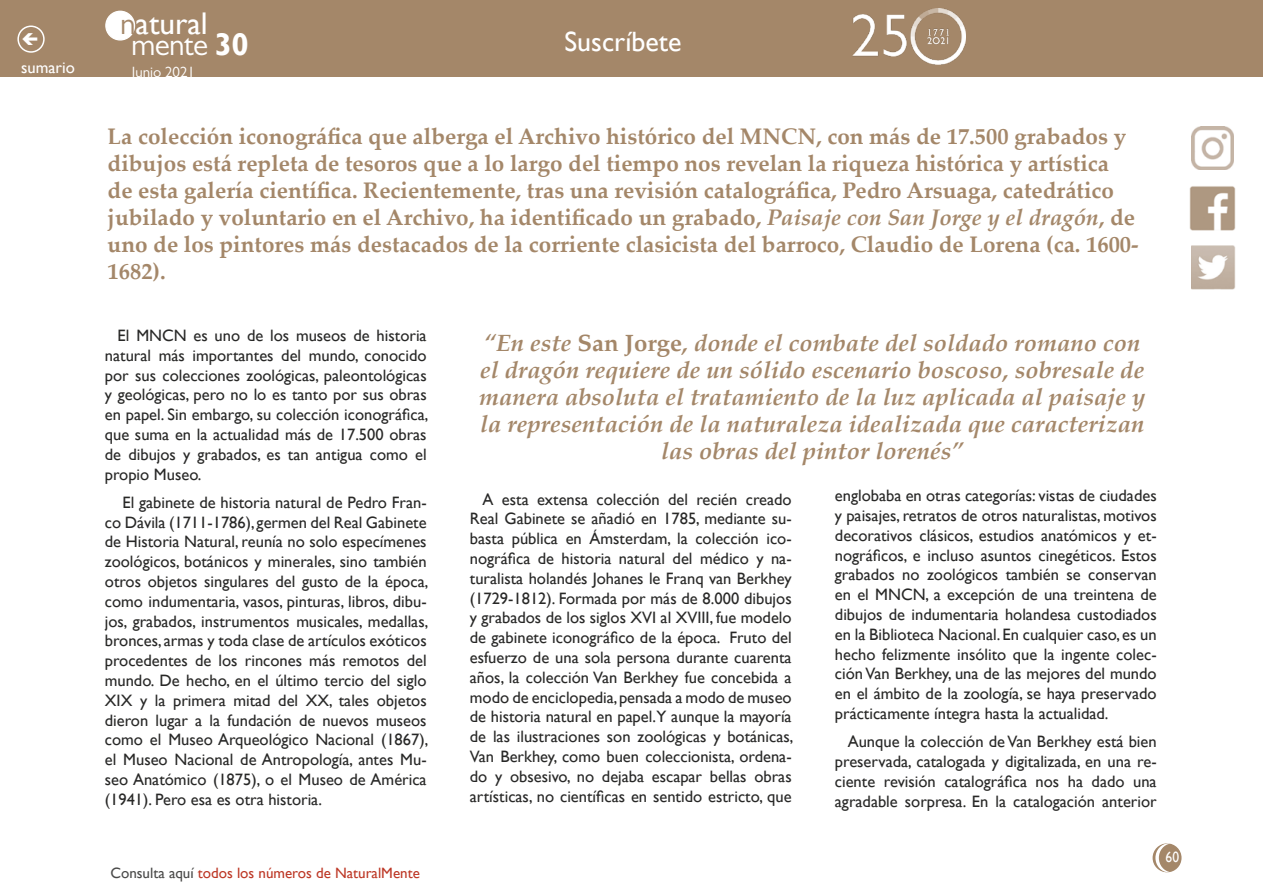
<style>
.page{position:relative;width:1263px;height:893px;background:#fff}
.page>*{position:absolute;margin:0;border:0;box-sizing:border-box;transform-origin:0 0}
.t1{font:31.35px "Gill Sans";color:#fff}
.t2{font:31.35px "Gill Sans MT Pro";letter-spacing:-.02em;color:#fff}
.t3{font:27.9px "Gill Sans";color:#fff}
.t4{font:italic 700 24px/27px "Palatino";color:#a48769;text-align:center}
.t5{font:700 22.5px/27px "Palatino Linotype";color:#a48769}
.t6{font:16.5px/19.8px "Gill Sans";color:#282827;text-align:justify}
.t7{font:16.5px "Gill Sans";color:#fff}
.t8{font:15px "Gill Sans";color:#bd3826}
.t9{font:15px "Gill Sans MT Pro";color:#fff}
.t10{font:15px "Gill Sans";color:#fff;scale:.9 1}
.s1{font-family:"Gill Sans MT Pro";color:#a48769}
.s2{font-family:"Gill Sans";font-weight:700}
.s3{font-style:italic}
.s4{font-style:normal}
.s5{color:#4a4a49}
</style>
<div class="page">
<div style="left:1153px;top:844px;width:28px;height:28px;background:#a48769;border-radius:50%"></div>
<div style="left:1152px;top:843px;width:29px;height:29px;border:2px solid #a48769;border-radius:50%"></div>
<div style="left:0;top:0;width:1263px;height:77px;background:#a48769"></div>
<div style="left:106px;top:11px;width:29px;height:29px;background:#fff;border-radius:50%"></div>
<div style="left:105px;top:11px;width:30px;height:30px;border:1px solid #fff;border-radius:50%"></div>
<svg style="left:1155px;top:843px;width:15px;height:29px"></svg>
<div style="left:17px;top:26px;width:28px;height:27px;border:2px solid #fff;border-radius:50%"></div>
<img style="left:1190px;top:186px;width:45px;height:44px">
<img style="left:1191px;top:246px;width:44px;height:44px">
<img style="left:1191px;top:127px;width:42px;height:42px">
<img style="left:853px;top:9px;width:112px;height:55px">
<p class="t7" style="left:21px;top:58px;width:55px">sumario</p>
<h1 class="t1" style="left:120px;top:5px;width:89px"><span class="s1">n</span>atural</h1>
<h1 class="t2" style="left:131px;top:26px;width:119px">mente <span class="s2">30</span></h1>
<p class="t9" style="left:132px;top:63px;width:65px">Junio 2021</p>
<h2 class="t3" style="left:564px;top:25px;width:118px">Suscríbete</h2>
<p class="t5" style="left:108px;top:122px;width:1032px">La colección iconográfica que alberga el Archivo histórico del MNCN, con más de 17.500 grabados y dibujos está repleta de tesoros que a lo largo del tiempo nos revelan la riqueza histórica y artística de esta galería científica. Recientemente, tras una revisión catalográfica, Pedro Arsuaga, catedrático jubilado y voluntario en el Archivo, ha identificado un grabado, <span class="s3">Paisaje con San Jorge y el dragón</span>, de uno de los pintores más destacados de la corriente clasicista del barroco, Claudio de Lorena (ca. 1600- 1682).</p>
<p class="t6" style="left:105px;top:326px;width:325px;text-indent:13px">El MNCN es uno de los museos de historia natural más importantes del mundo, conocido por sus colecciones zoológicas, paleontológicas y geológicas, pero no lo es tanto por sus obras en papel. Sin embargo, su colección iconográfica, que suma en la actualidad más de 17.500 obras de dibujos y grabados, es tan antigua como el propio Museo.</p>
<p class="t6" style="left:105px;top:493px;width:325px;text-indent:18px">El gabinete de historia natural de Pedro Fran&shy;co Dávila (1711-1786), germen del Real Gabinete de Historia Natural, reunía no solo especímenes zoológicos, botánicos y minerales, sino también otros objetos singulares del gusto de la época, como indumentaria, vasos, pinturas, libros, dibu&shy;jos, grabados, instrumentos musicales, medallas, bronces, armas y toda clase de artículos exóticos procedentes de los rincones más remotos del mundo. De hecho, en el último tercio del siglo XIX y la primera mitad del XX, tales objetos dieron lugar a la fundación de nuevos museos como el Museo Arqueológico Nacional (1867), el Museo Nacional de Antropología, antes Mu&shy;seo Anatómico (1875), o el Museo de América (1941). Pero esa es otra historia.</p>
<p class="t6" style="left:470px;top:489px;width:325px;text-indent:13px">A esta extensa colección del recién creado Real Gabinete se añadió en 1785, mediante su&shy;basta pública en Ámsterdam, la colección ico&shy;nográfica de historia natural del médico y na&shy;turalista holandés Johanes le Franq van Berkhey (1729-1812). Formada por más de 8.000 dibujos y grabados de los siglos XVI al XVIII, fue modelo de gabinete iconográfico de la época. Fruto del esfuerzo de una sola persona durante cuarenta años, la colección Van Berkhey fue concebida a modo de enciclopedia, pensada a modo de museo de historia natural en papel.Y aunque la mayoría de las ilustraciones son zoológicas y botánicas, Van Berkhey, como buen coleccionista, ordena&shy;do y obsesivo, no dejaba escapar bellas obras artísticas, no científicas en sentido estricto, que</p>
<p class="t6" style="left:835px;top:486px;width:323px">englobaba en otras categorías: vistas de ciudades y paisajes, retratos de otros naturalistas, motivos decorativos clásicos, estudios anatómicos y et&shy;nográficos, e incluso asuntos cinegéticos. Estos grabados no zoológicos también se conservan en el MNCN, a excepción de una treintena de dibujos de indumentaria holandesa custodiados en la Biblioteca Nacional. En cualquier caso, es un hecho felizmente insólito que la ingente colec&shy;ción Van Berkhey, una de las mejores del mundo en el ámbito de la zoología, se haya preservado prácticamente íntegra hasta la actualidad.</p>
<p class="t4" style="left:479px;top:330px;width:668px">“En este <span class="s4">San Jorge</span>, donde el combate del soldado romano con el dragón requiere de un sólido escenario boscoso, sobresale de manera absoluta el tratamiento de la luz aplicada al paisaje y la representación de la naturaleza idealizada que caracterizan las obras del pintor lorenés”</p>
<p class="t6" style="left:835px;top:732px;width:323px;text-indent:13px">Aunque la colección de Van Berkhey está bien preservada, catalogada y digitalizada, en una re&shy;ciente revisión catalográfica nos ha dado una agradable sorpresa. En la catalogación anterior</p>
<p class="t8" style="left:110px;top:864px;width:311px"><span class="s5">Consulta aquí</span> todos los números de NaturalMente</p>
<p class="t10" style="left:1165px;top:849px;width:16px">60</p>
</div>
